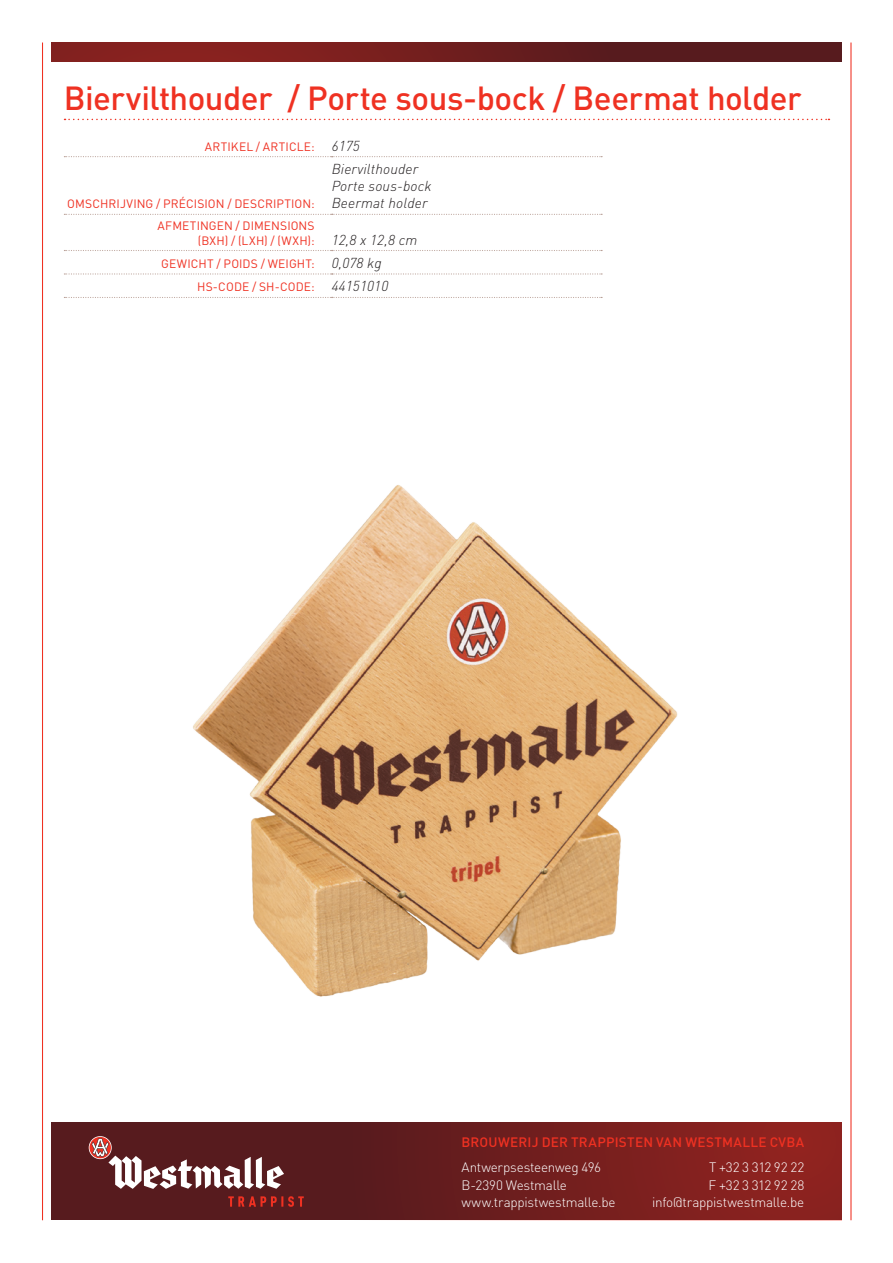
<style>
.page{position:relative;width:893px;height:1263px;background:#fff}
.page>*{position:absolute;margin:0;border:0;box-sizing:border-box;transform-origin:0 0}
.NaamProduct{font:500 33px "DIN";letter-spacing:-.015em;color:#ef3122}
.Hoeveel{font:italic 300 14.25px "DIN";letter-spacing:.01em;color:#231f20}
.t1{font:300 13.5px/17.2px "DIN";letter-spacing:-.015em;color:#fff;text-align:right}
.t2{font:500 13.5px "DIN";letter-spacing:.02em;color:#ef3122}
.Specificaties{font:12px/14.4px "DIN";letter-spacing:.01em;color:#ef3122;text-align:right}
</style>
<div class="page">
<div style="left:51px;top:1122px;width:791px;height:98px;background:#571b1e"></div>
<svg style="left:427px;top:1122px;width:415px;height:98px;background:#7a1f1e"></svg>
<svg style="left:89px;top:1136px;width:23px;height:23px"></svg>
<svg style="left:89px;top:1137px;width:22px;height:21px"></svg>
<svg style="left:92px;top:1138px;width:192px;height:51px"></svg>
<svg style="left:228px;top:1196px;width:76px;height:11px"></svg>
<hr style="left:42px;top:43px;width:1px;height:1177px;background:#ef3122">
<hr style="left:850px;top:43px;width:1px;height:1177px;background:#ef3122">
<div style="left:51px;top:43px;width:791px;height:19px;background:#571b1e"></div>
<svg style="left:51px;top:43px;width:494px;height:19px;background:#7c1f1e"></svg>
<svg style="left:65px;top:119px;width:764px;height:1px"></svg>
<svg style="left:64px;top:156px;width:538px;height:1px"></svg>
<svg style="left:64px;top:214px;width:538px;height:1px"></svg>
<svg style="left:64px;top:250px;width:538px;height:1px"></svg>
<svg style="left:64px;top:273px;width:538px;height:2px"></svg>
<svg style="left:64px;top:297px;width:538px;height:1px"></svg>
<img style="left:193px;top:485px;width:485px;height:512px">
<p class="NaamProduct" style="left:64px;top:77px;width:739px">Biervilthouder / Porte sous-bock / Beermat holder</p>
<p class="Specificaties" style="left:205px;top:139px;width:111px">ARTIKEL / ARTICLE:</p>
<p class="Hoeveel" style="left:332px;top:137px;width:30px">6175</p>
<p class="Specificaties" style="left:67px;top:197px;width:249px">OMSCHRIJVING / PRÉCISION / DESCRIPTION:</p>
<p class="Specificaties" style="left:158px;top:218px;width:159px">AFMETINGEN / DIMENSIONS (BXH) / (LXH) / (WXH):</p>
<p class="Hoeveel" style="left:332px;top:160px;width:88px">Biervilthouder</p>
<p class="Hoeveel" style="left:332px;top:177px;width:102px">Porte sous-bock</p>
<p class="Hoeveel" style="left:332px;top:194px;width:98px">Beermat holder</p>
<p class="Hoeveel" style="left:332px;top:231px;width:87px">12,8 x 12,8 cm</p>
<p class="Specificaties" style="left:161px;top:256px;width:155px">GEWICHT / POIDS / WEIGHT:</p>
<p class="Hoeveel" style="left:332px;top:254px;width:51px">0,078 kg</p>
<p class="Specificaties" style="left:197px;top:280px;width:119px">HS-CODE / SH-CODE:</p>
<p class="Hoeveel" style="left:332px;top:278px;width:58px">44151010</p>
<p class="t2" style="left:461px;top:1134px;width:344px">BROUWERIJ DER TRAPPISTEN VAN WESTMALLE CVBA</p>
<p class="t1" style="left:652px;top:1159px;width:154px">T +32 3 312 92 22<br>F +32 3 312 92 28 info@trappistwestmalle.be</p>
<p class="t1" style="left:461px;top:1159px;width:156px;text-align:left">Antwerpsesteenweg 496<br>B-2390 Westmalle www.trappistwestmalle.be</p>
</div>
